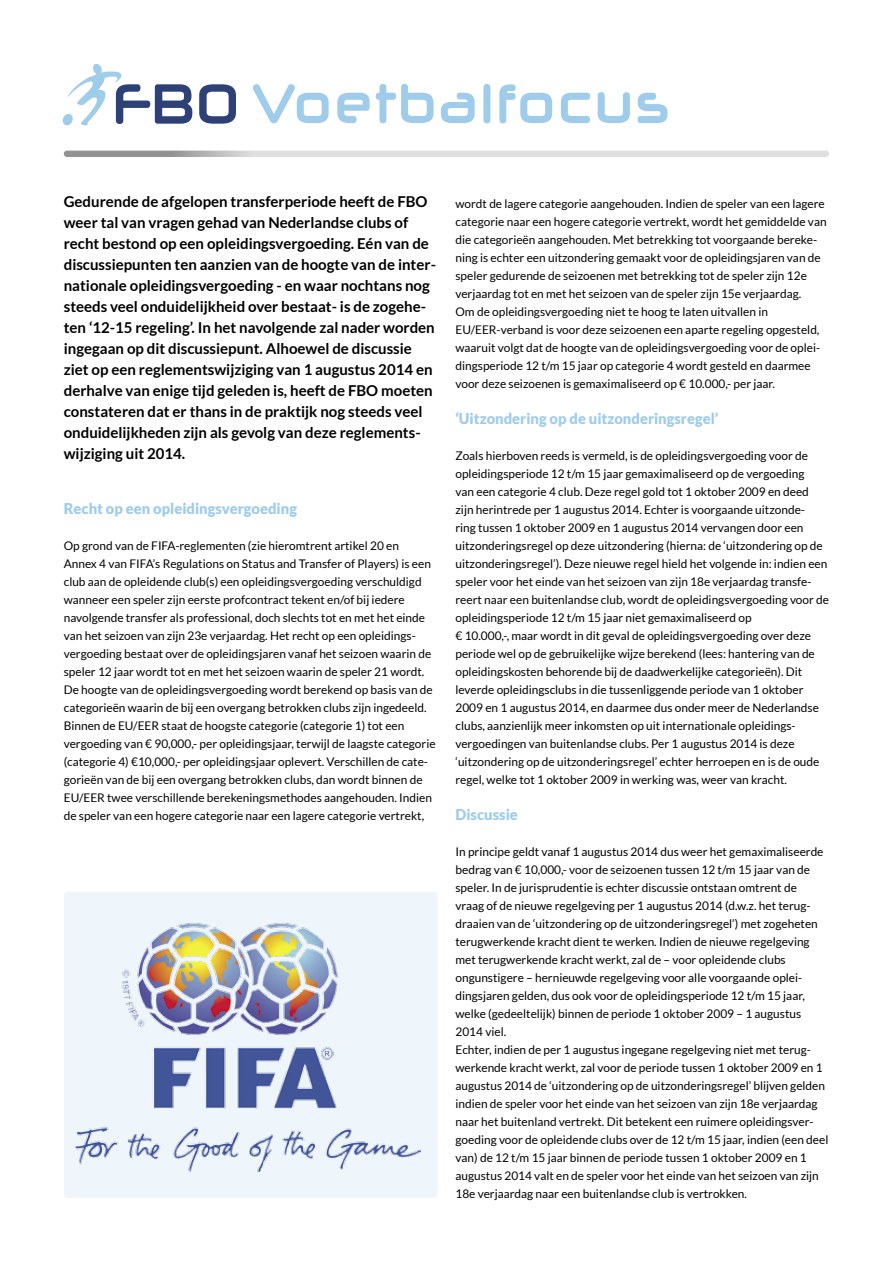
<style>
.page{position:relative;width:893px;height:1263px;background:#fff}
.page>*{position:absolute;margin:0;border:0;box-sizing:border-box;transform-origin:0 0}
.t1{font:700 condensed 55.5px "Neuropol X";letter-spacing:.01em;color:#9fccea}
.t2{font:700 15px/21px "Lato";color:#000}
.t3{font:900 15px "Lato";color:#9fccea}
.t4{font:11.85px/18px "Lato";color:#000}
</style>
<div class="page">
<div style="left:64px;top:892px;width:373px;height:306px;background:#eef5fb;border-radius:4px"></div>
<svg style="left:123px;top:84px;width:113px;height:40px"></svg>
<img style="left:62px;top:64px;width:61px;height:61px">
<svg style="left:64px;top:151px;width:765px;height:6px;background:#d1d1d1"></svg>
<img style="left:76px;top:923px;width:344px;height:248px">
<h1 class="t1" style="left:253px;top:68px;width:420px">Voetbalfocus</h1>
<p class="t2" style="left:64px;top:190px;width:374px">Gedurende de afgelopen transferperiode heeft de FBO weer tal van vragen gehad van Nederlandse clubs of recht bestond op een opleidingsvergoeding. Eén van de discussiepunten ten aanzien van de hoogte van de inter&shy;nationale opleidingsvergoeding - en waar nochtans nog steeds veel onduidelijkheid over bestaat- is de zogehe&shy;ten ‘12-15 regeling’. In het navolgende zal nader worden ingegaan op dit discussiepunt. Alhoewel de discussie ziet op een reglementswijziging van 1 augustus 2014 en derhalve van enige tijd geleden is, heeft de FBO moeten constateren dat er thans in de praktijk nog steeds veel onduidelijkheden zijn als gevolg van deze reglements&shy;wijziging uit 2014.</p>
<p class="t3" style="left:64px;top:499px;width:235px">Recht op een opleidingsvergoeding</p>
<p class="t4" style="left:64px;top:536px;width:373px">Op grond van de FIFA-reglementen (zie hieromtrent artikel 20 en<br>Annex 4 van FIFA’s Regulations on Status and Transfer of Players) is een club aan de opleidende club(s) een opleidingsvergoeding verschuldigd wanneer een speler zijn eerste profcontract tekent en/of bij iedere navolgende transfer als professional, doch slechts tot en met het einde van het seizoen van zijn 23e verjaardag. Het recht op een opleidings&shy;vergoeding bestaat over de opleidingsjaren vanaf het seizoen waarin de speler 12 jaar wordt tot en met het seizoen waarin de speler 21 wordt.<br>De hoogte van de opleidingsvergoeding wordt berekend op basis van de categorieën waarin de bij een overgang betrokken clubs zijn ingedeeld.<br>Binnen de EU/EER staat de hoogste categorie (categorie 1) tot een vergoeding van € 90,000,- per opleidingsjaar, terwijl de laagste categorie (categorie 4) €10,000,- per opleidingsjaar oplevert. Verschillen de cate&shy;gorieën van de bij een overgang betrokken clubs, dan wordt binnen de EU/EER twee verschillende berekeningsmethodes aangehouden. Indien de speler van een hogere categorie naar een lagere categorie vertrekt,</p>
<p class="t4" style="left:455px;top:194px;width:373px">wordt de lagere categorie aangehouden. Indien de speler van een lagere categorie naar een hogere categorie vertrekt, wordt het gemiddelde van die categorieën aangehouden. Met betrekking tot voorgaande bereke&shy;ning is echter een uitzondering gemaakt voor de opleidingsjaren van de speler gedurende de seizoenen met betrekking tot de speler zijn 12e verjaardag tot en met het seizoen van de speler zijn 15e verjaardag.<br>Om de opleidingsvergoeding niet te hoog te laten uitvallen in EU/EER-verband is voor deze seizoenen een aparte regeling opgesteld, waaruit volgt dat de hoogte van de opleidingsvergoeding voor de oplei&shy;dingsperiode 12 t/m 15 jaar op categorie 4 wordt gesteld en daarmee voor deze seizoenen is gemaximaliseerd op € 10.000,- per jaar.</p>
<p class="t3" style="left:455px;top:409px;width:264px">‘Uitzondering op de uitzonderingsregel’</p>
<p class="t4" style="left:455px;top:446px;width:375px">Zoals hierboven reeds is vermeld, is de opleidingsvergoeding voor de opleidingsperiode 12 t/m 15 jaar gemaximaliseerd op de vergoeding<br>van een categorie 4 club. Deze regel gold tot 1 oktober 2009 en deed zijn herintrede per 1 augustus 2014. Echter is voorgaande uitzonde-<br>ring tussen 1 oktober 2009 en 1 augustus 2014 vervangen door een uitzonderingsregel op deze uitzondering (hierna: de ‘uitzondering op de uitzonderingsregel’). Deze nieuwe regel hield het volgende in: indien een speler voor het einde van het seizoen van zijn 18e verjaardag transfe&shy;reert naar een buitenlandse club, wordt de opleidingsvergoeding voor de opleidingsperiode 12 t/m 15 jaar niet gemaximaliseerd op<br>€ 10.000,-, maar wordt in dit geval de opleidingsvergoeding over deze periode wel op de gebruikelijke wijze berekend (lees: hantering van de opleidingskosten behorende bij de daadwerkelijke categorieën). Dit leverde opleidingsclubs in die tussenliggende periode van 1 oktober 2009 en 1 augustus 2014, en daarmee dus onder meer de Nederlandse clubs, aanzienlijk meer inkomsten op uit internationale opleidings&shy;vergoedingen van buitenlandse clubs. Per 1 augustus 2014 is deze ‘uitzondering op de uitzonderingsregel’ echter herroepen en is de oude regel, welke tot 1 oktober 2009 in werking was, weer van kracht.</p>
<p class="t3" style="left:455px;top:805px;width:64px">Discussie</p>
<p class="t4" style="left:455px;top:842px;width:374px">In principe geldt vanaf 1 augustus 2014 dus weer het gemaximaliseerde bedrag van € 10,000,- voor de seizoenen tussen 12 t/m 15 jaar van de speler. In de jurisprudentie is echter discussie ontstaan omtrent de vraag of de nieuwe regelgeving per 1 augustus 2014 (d.w.z. het terug&shy;draaien van de ‘uitzondering op de uitzonderingsregel’) met zogeheten terugwerkende kracht dient te werken. Indien de nieuwe regelgeving met terugwerkende kracht werkt, zal de – voor opleidende clubs ongunstigere – hernieuwde regelgeving voor alle voorgaande oplei&shy;dingsjaren gelden, dus ook voor de opleidingsperiode 12 t/m 15 jaar, welke (gedeeltelijk) binnen de periode 1 oktober 2009 – 1 augustus 2014 viel.<br>Echter, indien de per 1 augustus ingegane regelgeving niet met terug&shy;werkende kracht werkt, zal voor de periode tussen 1 oktober 2009 en 1 augustus 2014 de ‘uitzondering op de uitzonderingsregel’ blijven gelden indien de speler voor het einde van het seizoen van zijn 18e verjaardag naar het buitenland vertrekt. Dit betekent een ruimere opleidingsver&shy;goeding voor de opleidende clubs over de 12 t/m 15 jaar, indien (een deel van) de 12 t/m 15 jaar binnen de periode tussen 1 oktober 2009 en 1 augustus 2014 valt en de speler voor het einde van het seizoen van zijn 18e verjaardag naar een buitenlandse club is vertrokken.</p>
</div>
